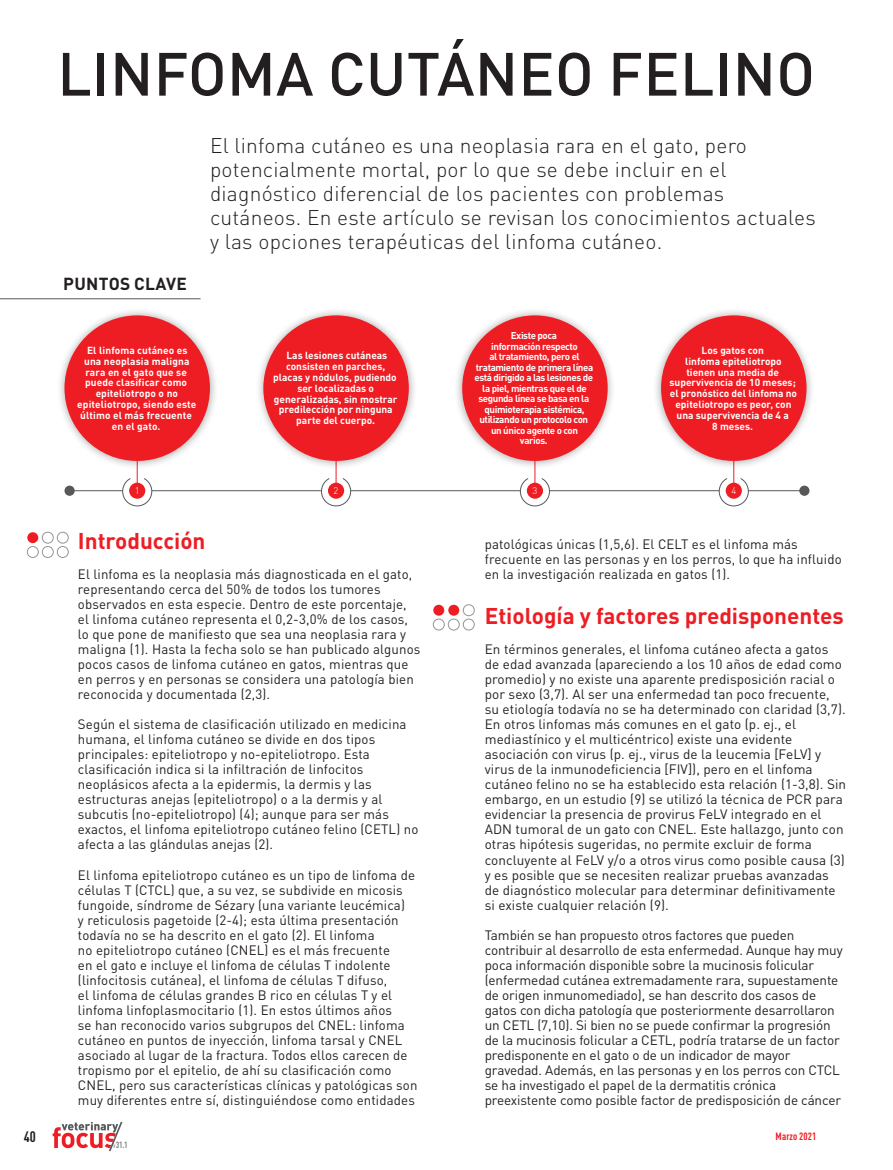
<style>
.page{position:relative;width:893px;height:1170px;background:#fff}
.page>*{position:absolute;margin:0;border:0;box-sizing:border-box;transform-origin:0 0}
.titre_chapitre{font:500 60px "DIN Pro";letter-spacing:.005em;color:#231f20}
.inter_niveau_1{font:700 22.5px "DIN Pro";color:#ee1d23}
.chapeau{font:300 21px/24px "DIN Pro";letter-spacing:.01em;color:#231f20}
.key_points_titre{font:700 17.25px "DIN Pro";letter-spacing:.02em;color:#231f20}
.t1{font:700 condensed 15px "DIN Pro";color:#231f20}
.GB_texte_courant{font:13.5px/15px "DIN Pro";letter-spacing:.005em;color:#231f20}
.t2{font:700 condensed 10.5px "DIN Pro";letter-spacing:.01em;color:#ee1d23}
.KEY_POINTS_-_texte{font:700 10.2px/10.8px "DIN Pro";color:#fff;text-align:center}
.KEY_POINTS_-_texte-2{font:700 9.75px/10.5px "DIN Pro";letter-spacing:-.04em;color:#fff;text-align:center}
.t3{font:300 9.6px "DIN Pro";color:#fff}
.t4{font:700 condensed 8.85px "DIN Pro";color:#808285}
.s1{font-weight:400;font-size:5.25px}
</style>
<div class="page">
<hr style="left:0;top:298px;width:201px;height:1px;background:#57585a">
<svg style="left:64px;top:485px;width:11px;height:11px"></svg>
<hr style="left:67px;top:490px;width:737px;height:1px;background:#57585a">
<div style="left:799px;top:485px;width:10px;height:11px;background:#57585a;border-radius:50%"></div>
<svg style="left:123px;top:477px;width:29px;height:29px"></svg>
<div style="left:122px;top:476px;width:30px;height:30px;border:1px solid #57585a;border-radius:50%"></div>
<div style="left:129px;top:482px;width:16px;height:16px;background:#ee1d23;border-radius:50%"></div>
<div style="left:129px;top:465px;width:17px;height:17px;background:#fff;border-radius:50%"></div>
<hr style="left:137px;top:448px;width:1px;height:36px;background:#ee1d23">
<div style="left:56px;top:307px;width:162px;height:162px;background:#231f20;opacity:.4"></div>
<div style="left:64px;top:315px;width:146px;height:146px;background:#ee1d23;border-radius:50%"></div>
<svg style="left:321px;top:477px;width:30px;height:29px"></svg>
<div style="left:321px;top:476px;width:30px;height:30px;border:1px solid #57585a;border-radius:50%"></div>
<div style="left:328px;top:482px;width:16px;height:16px;background:#ee1d23;border-radius:50%"></div>
<div style="left:328px;top:465px;width:17px;height:17px;background:#fff;border-radius:50%"></div>
<hr style="left:336px;top:448px;width:1px;height:36px;background:#ee1d23">
<div style="left:255px;top:307px;width:162px;height:162px;background:#231f20;opacity:.4"></div>
<div style="left:263px;top:315px;width:146px;height:146px;background:#ee1d23;border-radius:50%"></div>
<svg style="left:520px;top:477px;width:29px;height:29px"></svg>
<div style="left:520px;top:476px;width:30px;height:30px;border:1px solid #57585a;border-radius:50%"></div>
<div style="left:527px;top:482px;width:16px;height:16px;background:#ee1d23;border-radius:50%"></div>
<div style="left:526px;top:465px;width:17px;height:17px;background:#fff;border-radius:50%"></div>
<hr style="left:535px;top:448px;width:1px;height:36px;background:#ee1d23">
<div style="left:454px;top:307px;width:162px;height:162px;background:#231f20;opacity:.4"></div>
<div style="left:462px;top:315px;width:146px;height:146px;background:#ee1d23;border-radius:50%"></div>
<svg style="left:719px;top:477px;width:29px;height:29px"></svg>
<div style="left:719px;top:476px;width:30px;height:30px;border:1px solid #57585a;border-radius:50%"></div>
<div style="left:726px;top:482px;width:16px;height:16px;background:#ee1d23;border-radius:50%"></div>
<div style="left:725px;top:465px;width:17px;height:17px;background:#fff;border-radius:50%"></div>
<hr style="left:733px;top:448px;width:1px;height:36px;background:#ee1d23">
<div style="left:652px;top:307px;width:163px;height:162px;background:#231f20;opacity:.4"></div>
<div style="left:661px;top:315px;width:145px;height:146px;background:#ee1d23;border-radius:50%"></div>
<div style="left:27px;top:532px;width:11px;height:11px;background:#ee1d23;border-radius:50%"></div>
<div style="left:42px;top:531px;width:12px;height:12px;border:1px solid #939598;border-radius:50%"></div>
<div style="left:57px;top:531px;width:12px;height:12px;border:1px solid #939598;border-radius:50%"></div>
<div style="left:27px;top:546px;width:12px;height:12px;border:1px solid #939598;border-radius:50%"></div>
<div style="left:42px;top:546px;width:12px;height:12px;border:1px solid #939598;border-radius:50%"></div>
<div style="left:57px;top:546px;width:12px;height:12px;border:1px solid #939598;border-radius:50%"></div>
<div style="left:433px;top:604px;width:11px;height:11px;background:#ee1d23;border-radius:50%"></div>
<div style="left:448px;top:604px;width:11px;height:11px;background:#ee1d23;border-radius:50%"></div>
<div style="left:463px;top:604px;width:12px;height:12px;border:1px solid #939598;border-radius:50%"></div>
<div style="left:433px;top:618px;width:12px;height:12px;border:1px solid #939598;border-radius:50%"></div>
<div style="left:448px;top:618px;width:12px;height:12px;border:1px solid #939598;border-radius:50%"></div>
<div style="left:463px;top:618px;width:12px;height:12px;border:1px solid #939598;border-radius:50%"></div>
<svg style="left:53px;top:1122px;width:70px;height:28px"></svg>
<p class="titre_chapitre" style="left:57px;top:33px;width:759px">LINFOMA CUTÁNEO FELINO</p>
<p class="key_points_titre" style="left:63px;top:269px;width:125px">PUNTOS CLAVE</p>
<p class="chapeau" style="left:210px;top:131px;width:607px">El linfoma cutáneo es una neoplasia rara en el gato, pero potencialmente mortal, por lo que se debe incluir en el diagnóstico diferencial de los pacientes con problemas cutáneos. En este artículo se revisan los conocimientos actuales y las opciones terapéuticas del linfoma cutáneo.</p>
<p class="KEY_POINTS_-_texte" style="left:77px;top:343px;width:121px">El linfoma cutáneo es una neoplasia maligna rara en el gato que se puede clasificar como epiteliotropo o no epiteliotropo, siendo este último el más frecuente en el gato.</p>
<p class="KEY_POINTS_-_texte" style="left:273px;top:349px;width:126px">Las lesiones cutáneas consisten en parches, placas y nódulos, pudiendo ser localizadas o generalizadas, sin mostrar predilección por ninguna parte del cuerpo.</p>
<p class="KEY_POINTS_-_texte-2" style="left:474px;top:329px;width:120px">Existe poca<br>información respecto<br>al tratamiento, pero el tratamiento de primera línea está dirigido a las lesiones de la piel, mientras que el de segunda línea se basa en la quimioterapia sistémica, utilizando un protocolo con un único agente o con<br>varios.</p>
<p class="KEY_POINTS_-_texte" style="left:669px;top:343px;width:129px">Los gatos con<br>linfoma epiteliotropo tienen una media de supervivencia de 10 meses; el pronóstico del linfoma no epiteliotropo es peor, con una supervivencia de 4 a<br>8 meses.</p>
<p class="t3" style="left:135px;top:483px;width:6px">1</p>
<p class="t3" style="left:334px;top:483px;width:6px">2</p>
<p class="t3" style="left:532px;top:483px;width:6px">3</p>
<p class="t3" style="left:731px;top:483px;width:6px">4</p>
<p class="inter_niveau_1" style="left:78px;top:522px;width:129px">Introducción</p>
<p class="GB_texte_courant" style="left:78px;top:566px;width:344px">El linfoma es la neoplasia más diagnosticada en el gato, representando cerca del 50% de todos los tumores observados en esta especie. Dentro de este porcentaje, el linfoma cutáneo representa el 0,2-3,0% de los casos, lo que pone de manifiesto que sea una neoplasia rara y maligna (1). Hasta la fecha solo se han publicado algunos pocos casos de linfoma cutáneo en gatos, mientras que en perros y en personas se considera una patología bien reconocida y documentada (2,3).</p>
<p class="GB_texte_courant" style="left:78px;top:716px;width:342px">Según el sistema de clasificación utilizado en medicina humana, el linfoma cutáneo se divide en dos tipos principales: epiteliotropo y no-epiteliotropo. Esta clasificación indica si la infiltración de linfocitos neoplásicos afecta a la epidermis, la dermis y las estructuras anejas (epiteliotropo) o a la dermis y al subcutis (no-epiteliotropo) (4); aunque para ser más exactos, el linfoma epiteliotropo cutáneo felino (CETL) no afecta a las glándulas anejas (2).</p>
<p class="GB_texte_courant" style="left:78px;top:866px;width:341px">El linfoma epiteliotropo cutáneo es un tipo de linfoma de células T (CTCL) que, a su vez, se subdivide en micosis fungoide, síndrome de Sézary (una variante leucémica)<br>y reticulosis pagetoide (2-4); esta última presentación todavía no se ha descrito en el gato (2). El linfoma<br>no epiteliotropo cutáneo (CNEL) es el más frecuente<br>en el gato e incluye el linfoma de células T indolente (linfocitosis cutánea), el linfoma de células T difuso,<br>el linfoma de células grandes B rico en células T y el linfoma linfoplasmocitario (1). En estos últimos años<br>se han reconocido varios subgrupos del CNEL: linfoma cutáneo en puntos de inyección, linfoma tarsal y CNEL asociado al lugar de la fractura. Todos ellos carecen de tropismo por el epitelio, de ahí su clasificación como CNEL, pero sus características clínicas y patológicas son muy diferentes entre sí, distinguiéndose como entidades</p>
<p class="GB_texte_courant" style="left:485px;top:536px;width:358px">patológicas únicas (1,5,6). El CELT es el linfoma más frecuente en las personas y en los perros, lo que ha influido en la investigación realizada en gatos (1).</p>
<p class="inter_niveau_1" style="left:485px;top:597px;width:360px">Etiología y factores predisponentes</p>
<p class="GB_texte_courant" style="left:485px;top:641px;width:363px">En términos generales, el linfoma cutáneo afecta a gatos de edad avanzada (apareciendo a los 10 años de edad como promedio) y no existe una aparente predisposición racial o por sexo (3,7). Al ser una enfermedad tan poco frecuente, su etiología todavía no se ha determinado con claridad (3,7).<br>En otros linfomas más comunes en el gato (p. ej., el mediastínico y el multicéntrico) existe una evidente asociación con virus (p. ej., virus de la leucemia [FeLV] y virus de la inmunodeficiencia [FIV]), pero en el linfoma cutáneo felino no se ha establecido esta relación (1-3,8). Sin embargo, en un estudio (9) se utilizó la técnica de PCR para evidenciar la presencia de provirus FeLV integrado en el ADN tumoral de un gato con CNEL. Este hallazgo, junto con otras hipótesis sugeridas, no permite excluir de forma concluyente al FeLV y/o a otros virus como posible causa (3) y es posible que se necesiten realizar pruebas avanzadas de diagnóstico molecular para determinar definitivamente si existe cualquier relación (9).</p>
<p class="GB_texte_courant" style="left:485px;top:926px;width:359px">También se han propuesto otros factores que pueden contribuir al desarrollo de esta enfermedad. Aunque hay muy poca información disponible sobre la mucinosis folicular (enfermedad cutánea extremadamente rara, supuestamente de origen inmunomediado), se han descrito dos casos de gatos con dicha patología que posteriormente desarrollaron un CETL (7,10). Si bien no se puede confirmar la progresión de la mucinosis folicular a CETL, podría tratarse de un factor predisponente en el gato o de un indicador de mayor gravedad. Además, en las personas y en los perros con CTCL se ha investigado el papel de la dermatitis crónica preexistente como posible factor de predisposición de cáncer</p>
<p class="t1" style="left:24px;top:1125px;width:14px">40</p>
<p class="t2" style="left:776px;top:1128px;width:42px">Marzo 2021</p>
<p class="t4" style="left:113px;top:1138px;width:16px"><span class="s1">#</span>31.1</p>
</div>
